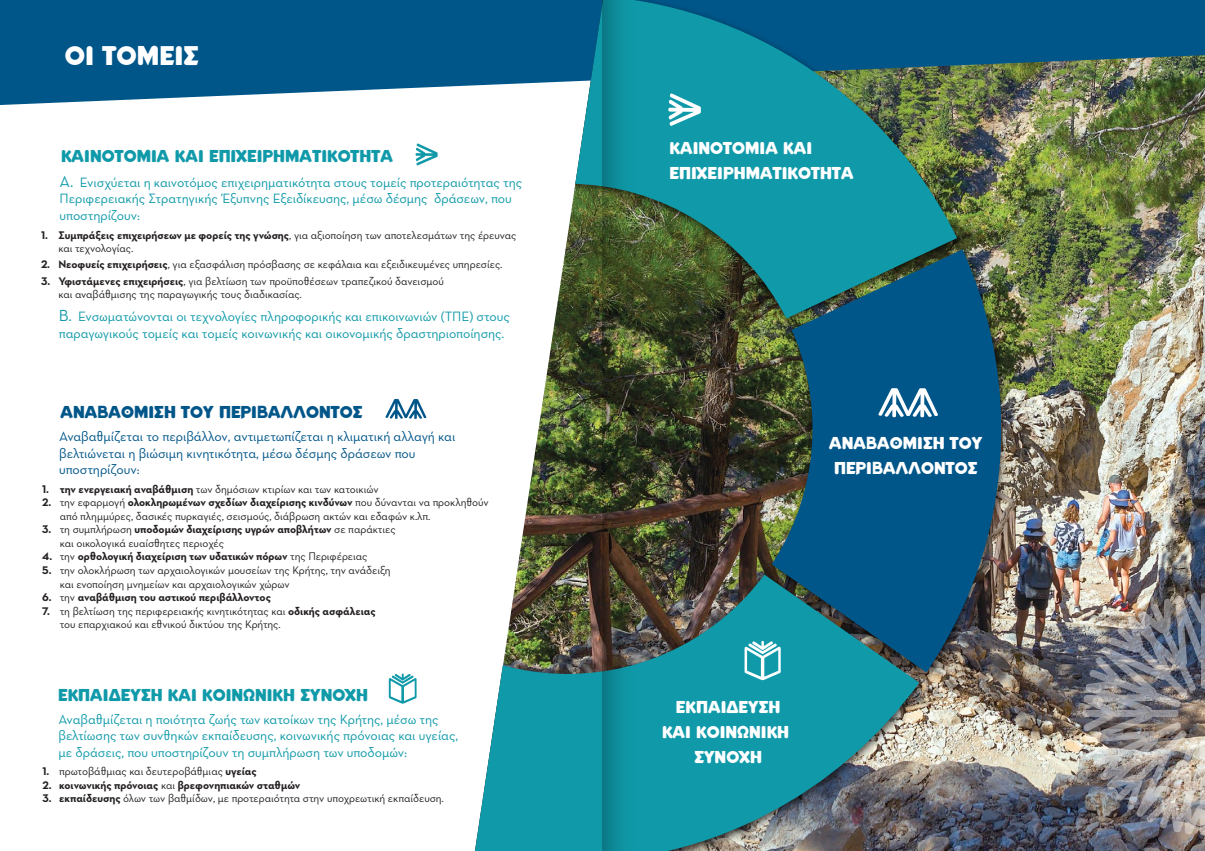
<style>
.page{position:relative;width:1205px;height:851px;background:#fff}
.page>*{position:absolute;margin:0;border:0;box-sizing:border-box;transform-origin:0 0}
.t1{font:700 27.5px "CF One";color:#fff}
.t2{font:700 17.5px/25px "CF One";color:#fff}
.t3{font:700 17.5px "CF One";color:#109aa9}
.t4{font:700 17.5px "CF One";color:#005689}
.t5{font:13.75px/16.5px "Neutraface Text";letter-spacing:-.005em;color:#109aa9}
.t6{font:13.75px/16.5px "Neutraface Text";letter-spacing:-.005em;color:#005689}
.t7{font:11.25px/13.5px "Neutraface Text";letter-spacing:-.005em;color:#231f20}
.t8{font:700 11.25px "Neutraface Text";letter-spacing:-.005em;color:#231f20}
.s1{font-size:16.25px}
.s2{font-weight:700}
.s3{font-weight:400}
</style>
<div class="page">
<img style="left:1012px;top:105px;width:193px;height:745px">
<svg style="left:0;top:0;width:1205px;height:105px;background:#1e6589"></svg>
<img style="left:957px;top:0;width:55px;height:850px">
<img style="left:475px;top:0;width:482px;height:850px">
<img style="left:772px;top:249px;width:229px;height:423px">
<svg style="left:385px;top:399px;width:41px;height:20px"></svg>
<svg style="left:389px;top:673px;width:27px;height:30px"></svg>
<img style="left:1082px;top:592px;width:123px;height:243px">
<svg style="left:668px;top:93px;width:33px;height:33px"></svg>
<svg style="left:878px;top:388px;width:60px;height:29px"></svg>
<svg style="left:744px;top:640px;width:37px;height:40px"></svg>
<svg style="left:415px;top:143px;width:23px;height:22px"></svg>
<img style="left:602px;top:0;width:36px;height:850px">
<h1 class="t1" style="left:65px;top:41px;width:135px">ΟΙ ΤΟΜΕΙΣ</h1>
<h2 class="t3" style="left:61px;top:146px;width:334px">ΚΑΙΝΟΤΟΜΙΑ ΚΑΙ ΕΠΙΧΕΙΡΗΜΑΤΙΚΟΤΗΤΑ</h2>
<p class="t5" style="left:60px;top:173px;width:464px"><span class="s1">Α.</span> Ενισχύεται η καινοτόμος επιχειρηματικότητα στους τομείς προτεραιότητας της<br>Περιφερειακής Στρατηγικής Έξυπνης Εξειδίκευσης, μέσω δέσμης δράσεων, που υποστηρίζουν:</p>
<p class="t7" style="left:58px;top:227px;width:460px;text-indent:-17px"><span class="s2">1. Συμπράξεις επιχειρήσεων με φορείς της γνώσης</span>, για αξιοποίηση των αποτελεσμάτων της έρευνας και τεχνολογίας.</p>
<p class="t7" style="left:41px;top:257px;width:463px"><span class="s2">2. Νεοφυείς επιχειρήσεις</span>, για εξασφάλιση πρόσβασης σε κεφάλαια και εξειδικευμένες υπηρεσίες.</p>
<p class="t7" style="left:58px;top:273px;width:387px;text-indent:-17px"><span class="s2">3. Υφιστάμενες επιχειρήσεις</span>, για βελτίωση των προϋποθέσεων τραπεζικού δανεισμού και αναβάθμισης της παραγωγικής τους διαδικασίας.</p>
<p class="t5" style="left:59px;top:307px;width:453px"><span class="s1">Β.</span> Ενσωματώνονται οι τεχνολογίες πληροφορικής και επικοινωνιών (ΤΠΕ) στους παραγωγικούς τομείς και τομείς κοινωνικής και οικονομικής δραστηριοποίησης.</p>
<h2 class="t4" style="left:60px;top:402px;width:304px">ΑΝΑΒΑΘΜΙΣΗ ΤΟΥ ΠΕΡΙΒΑΛΛΟΝΤΟΣ</h2>
<p class="t6" style="left:59px;top:427px;width:398px">Αναβαθμίζεται το περιβάλλον, αντιμετωπίζεται η κλιματική αλλαγή και βελτιώνεται η βιώσιμη κινητικότητα, μέσω δέσμης δράσεων που υποστηρίζουν:</p>
<p class="t7" style="left:42px;top:481px;width:338px"><span class="s2">1. την ενεργειακή αναβάθμιση</span> των δημόσιων κτιρίων και των κατοικιών</p>
<p class="t7" style="left:60px;top:495px;width:430px;text-indent:-18px"><span class="s2">2.</span> την εφαρμογή <span class="s2">ολοκληρωμένων σχεδίων διαχείρισης κινδύνων</span> που δύνανται να προκληθούν από πλημμύρες, δασικές πυρκαγιές, σεισμούς, διάβρωση ακτών και εδαφών κ.λπ.</p>
<p class="t7" style="left:60px;top:522px;width:337px;text-indent:-18px"><span class="s2">3.</span> τη συμπλήρωση <span class="s2">υποδομών διαχείρισης υγρών αποβλήτων</span> σε παράκτιες και οικολογικά ευαίσθητες περιοχές</p>
<p class="t8" style="left:42px;top:547px;width:327px">4. <span class="s3">την</span> ορθολογική διαχείριση των υδατικών πόρων <span class="s3">της Περιφέρειας</span></p>
<p class="t7" style="left:60px;top:562px;width:332px;text-indent:-18px"><span class="s2">5.</span> την ολοκλήρωση των αρχαιολογικών μουσείων της Κρήτης, την ανάδειξη και ενοποίηση μνημείων και αρχαιολογικών χώρων</p>
<p class="t8" style="left:42px;top:587px;width:230px">6. <span class="s3">την</span> αναβάθμιση του αστικού περιβάλλοντος</p>
<p class="t7" style="left:60px;top:603px;width:317px;text-indent:-18px"><span class="s2">7.</span> τη βελτίωση της περιφερειακής κινητικότητας και <span class="s2">οδικής ασφάλειας </span>του επαρχιακού και εθνικού δικτύου της Κρήτης.</p>
<h2 class="t3" style="left:58px;top:685px;width:311px">ΕΚΠΑΙΔΕΥΣΗ ΚΑΙ ΚΟΙΝΩΝΙΚΗ ΣΥΝΟΧΗ</h2>
<p class="t5" style="left:59px;top:709px;width:401px">Αναβαθμίζεται η ποιότητα ζωής των κατοίκων της Κρήτης, μέσω της βελτίωσης των συνθηκών εκπαίδευσης, κοινωνικής πρόνοιας και υγείας, με δράσεις, που υποστηρίζουν τη συμπλήρωση των υποδομών:</p>
<p class="t7" style="left:42px;top:763px;width:216px"><span class="s2">1.</span> πρωτοβάθμιας και δευτεροβάθμιας <span class="s2">υγείας</span></p>
<p class="t8" style="left:42px;top:775px;width:259px">2. κοινωνικής πρόνοιας <span class="s3">και</span> βρεφονηπιακών σταθμών</p>
<p class="t7" style="left:42px;top:790px;width:403px"><span class="s2">3. εκπαίδευσης</span> όλων των βαθμίδων, με προτεραιότητα στην υποχρεωτική εκπαίδευση.</p>
<h2 class="t2" style="left:669px;top:136px;width:186px">ΚΑΙΝΟΤΟΜΙΑ ΚΑΙ<br>ΕΠΙΧΕΙΡΗΜΑΤΙΚΟΤΗΤΑ</h2>
<h2 class="t2" style="left:829px;top:431px;width:155px">ΑΝΑΒΑΘΜΙΣΗ ΤΟΥ<br>ΠΕΡΙΒΑΛΛΟΝΤΟΣ</h2>
<h2 class="t2" style="left:662px;top:695px;width:129px;text-align:center">ΕΚΠΑΙΔΕΥΣΗ<br>ΚΑΙ ΚΟΙΝΩΝΙΚΗ<br>ΣΥΝΟΧΗ</h2>
</div>
